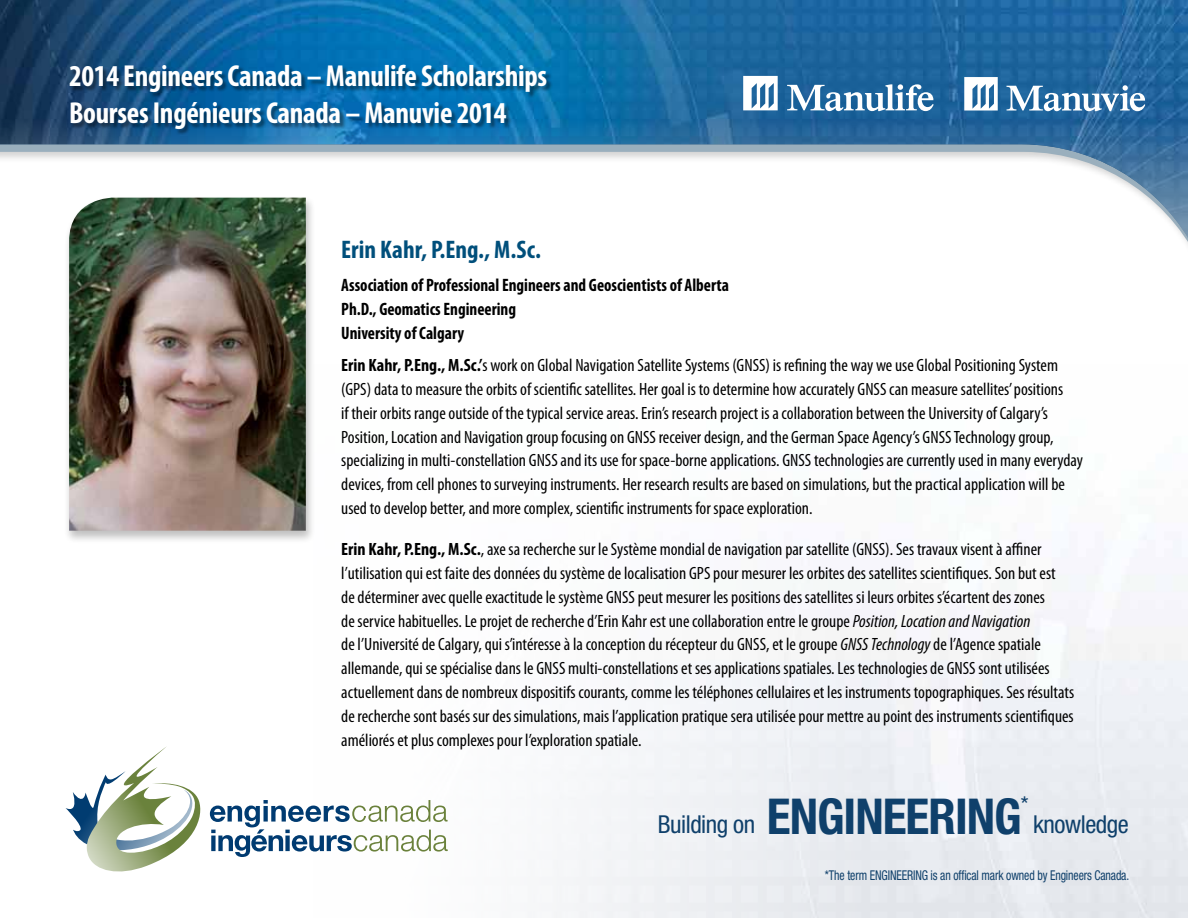
<style>
.page{position:relative;width:1188px;height:918px;background:#fff}
.page>*{position:absolute;margin:0;border:0;box-sizing:border-box;transform-origin:0 0}
.t1{font:700 condensed 30.45px/36.9px "Myriad Pro";letter-spacing:-.01em;color:#fff}
.t2{font:700 condensed 25.5px "Myriad Pro";color:#004f7b}
.t3{font:condensed 24.75px "Helvetica Neue";letter-spacing:-.02em;color:#0f406b}
.t4{font:condensed 22.05px "Helvetica Neue";color:#0f406b}
.t5{font:700 condensed 18px/24px "Myriad Pro";color:#000;scale:.95 1}
.t6{font:condensed 17.85px/23.7px "Myriad Pro";color:#000}
.t7{font:condensed 13.5px "Helvetica Neue";letter-spacing:-.01em;color:#0f406b;scale:.87 1}
.s1{font-weight:700}
.s2{font-style:italic}
.s3{font-weight:700;font-size:49.5px}
</style>
<div class="page">
<img style="left:0;top:0;width:1188px;height:240px">
<div style="left:71px;top:66px;width:482px;height:69px;background:#000;opacity:.45"></div>
<svg style="left:787px;top:84px;width:147px;height:27px"></svg>
<svg style="left:743px;top:76px;width:35px;height:34px"></svg>
<svg style="left:964px;top:77px;width:34px;height:34px"></svg>
<svg style="left:1007px;top:85px;width:138px;height:26px"></svg>
<div style="left:63px;top:196px;width:253px;height:349px;background:#000;opacity:.25"></div>
<img style="left:69px;top:198px;width:237px;height:333px">
<svg style="left:66px;top:747px;width:135px;height:125px"></svg>
<svg style="left:210px;top:800px;width:238px;height:57px"></svg>
<h1 class="t1" style="left:69px;top:57px;width:480px">2014 Engineers Canada – Manulife Scholarships<br>Bourses Ingénieurs Canada – Manuvie 2014</h1>
<h2 class="t2" style="left:341px;top:233px;width:201px">Erin Kahr, P.Eng., M.Sc.</h2>
<p class="t5" style="left:341px;top:272px;width:410px">Association of Professional Engineers and Geoscientists of Alberta<br>Ph.D., Geomatics Engineering<br>University of Calgary</p>
<p class="t6" style="left:341px;top:353px;width:743px"><span class="s1">Erin Kahr, P.Eng., M.Sc.’</span>s work on Global Navigation Satellite Systems (GNSS) is refining the way we use Global Positioning System (GPS) data to measure the orbits of scientific satellites. Her goal is to determine how accurately GNSS can measure satellites’ positions<br>if their orbits range outside of the typical service areas. Erin’s research project is a collaboration between the University of Calgary’s Position, Location and Navigation group focusing on GNSS receiver design, and the German Space Agency’s GNSS Technology group, specializing in multi-constellation GNSS and its use for space-borne applications. GNSS technologies are currently used in many everyday devices, from cell phones to surveying instruments. Her research results are based on simulations, but the practical application will be used to develop better, and more complex, scientific instruments for space exploration.</p>
<p class="t6" style="left:341px;top:538px;width:734px"><span class="s1">Erin Kahr, P.Eng., M.Sc.</span>, axe sa recherche sur le Système mondial de navigation par satellite (GNSS). Ses travaux visent à affiner l’utilisation qui est faite des données du système de localisation GPS pour mesurer les orbites des satellites scientifiques. Son but est<br>de déterminer avec quelle exactitude le système GNSS peut mesurer les positions des satellites si leurs orbites s’écartent des zones<br>de service habituelles. Le projet de recherche d’Erin Kahr est une collaboration entre le groupe <span class="s2">Position, Location and Navigation<br></span>de l’Université de Calgary, qui s’intéresse à la conception du récepteur du GNSS, et le groupe <span class="s2">GNSS Technology</span> de l’Agence spatiale allemande, qui se spécialise dans le GNSS multi-constellations et ses applications spatiales. Les technologies de GNSS sont utilisées actuellement dans de nombreux dispositifs courants, comme les téléphones cellulaires et les instruments topographiques. Ses résultats de recherche sont basés sur des simulations, mais l’application pratique sera utilisée pour mettre au point des instruments scientifiques améliorés et plus complexes pour l’exploration spatiale.</p>
<p class="t4" style="left:1021px;top:791px;width:9px">*</p>
<h3 class="t3" style="left:658px;top:810px;width:472px">Building on <span class="s3">ENGINEERING</span> knowledge</h3>
<p class="t7" style="left:825px;top:867px;width:351px">*The term ENGINEERING is an offical mark owned by Engineers Canada.</p>
</div>
